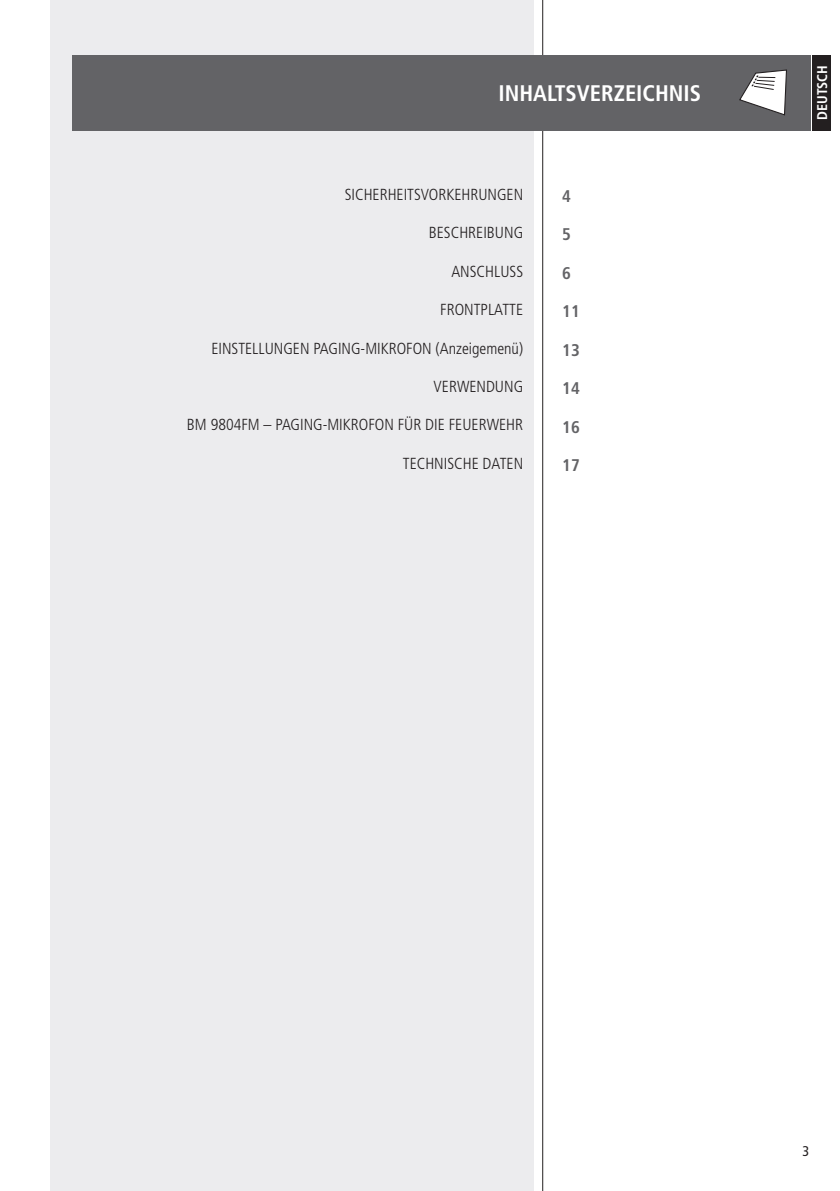
<style>
.page{position:relative;width:840px;height:1191px;background:#fff}
.page>*{position:absolute;margin:0;border:0;box-sizing:border-box;transform-origin:0 0}
.t1{font:700 condensed 22.6px "Frutiger LT Std";color:#fff}
.t2{font:700 condensed 17px "Frutiger LT Std";color:#636366}
.t3{font:300 condensed 16px "Frutiger LT Std";color:#231f20}
.t4{font:700 condensed 14px "Frutiger LT Std";color:#fff}
.t5{font:condensed 14px "Frutiger LT Std";color:#231f20}
</style>
<div class="page">
<div style="left:51px;top:0;width:482px;height:1191px;background:#ececee"></div>
<hr style="left:542px;top:0;width:1px;height:1191px;background:#231f20">
<div style="left:812px;top:55px;width:18px;height:75px;background:#231f20"></div>
<div style="left:72px;top:55px;width:738px;height:75px;background:#636366"></div>
<svg style="left:739px;top:69px;width:48px;height:47px"></svg>
<h1 class="t1" style="left:498px;top:80px;width:204px">INHALTSVERZEICHNIS</h1>
<p class="t3" style="left:344px;top:185px;width:180px">SICHERHEITSVORKEHRUNGEN</p>
<p class="t3" style="left:428px;top:224px;width:96px">BESCHREIBUNG</p>
<p class="t3" style="left:451px;top:262px;width:73px">ANSCHLUSS</p>
<p class="t3" style="left:440px;top:300px;width:84px">FRONTPLATTE</p>
<p class="t3" style="left:211px;top:339px;width:313px">EINSTELLUNGEN PAGING-MIKROFON (Anzeigemenü)</p>
<p class="t3" style="left:433px;top:377px;width:91px">VERWENDUNG</p>
<p class="t3" style="left:187px;top:416px;width:337px">BM 9804FM – PAGING-MIKROFON FÜR DIE FEUERWEHR</p>
<p class="t3" style="left:402px;top:454px;width:122px">TECHNISCHE DATEN</p>
<p class="t2" style="left:562px;top:186px;width:10px">4</p>
<p class="t2" style="left:562px;top:224px;width:10px">5</p>
<p class="t2" style="left:562px;top:263px;width:10px">6</p>
<p class="t2" style="left:562px;top:301px;width:19px">11</p>
<p class="t2" style="left:562px;top:340px;width:19px">13</p>
<p class="t2" style="left:562px;top:378px;width:19px">14</p>
<p class="t2" style="left:562px;top:416px;width:19px">16</p>
<p class="t2" style="left:562px;top:455px;width:19px">17</p>
<p class="t4" style="left:813px;top:120px;width:56px;rotate:-90deg">DEUTSCH</p>
<p class="t5" style="left:802px;top:1142px;width:8px">3</p>
</div>
